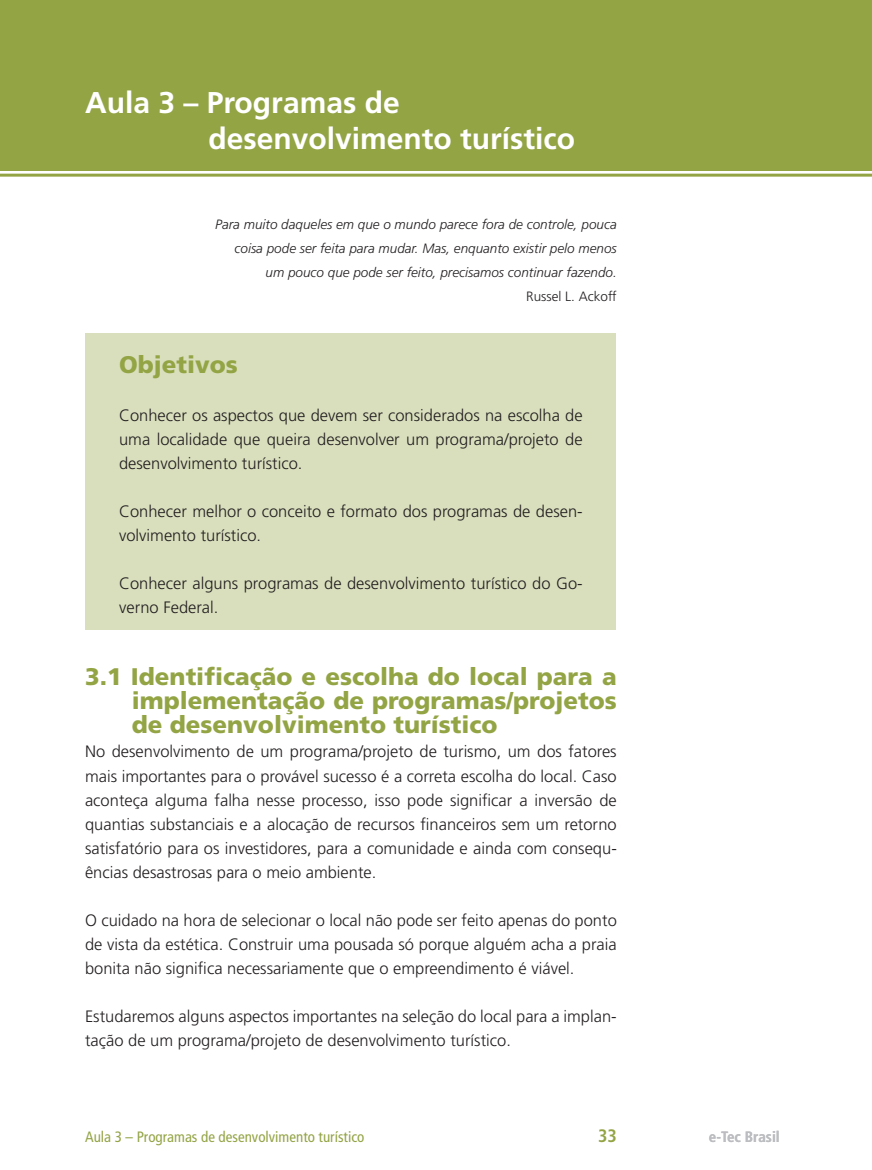
<style>
.page{position:relative;width:872px;height:1170px;background:#fff}
.page>*{position:absolute;margin:0;border:0;box-sizing:border-box;transform-origin:0 0}
.t1{font:700 30px/36px "Frutiger LT Std";color:#fff}
.t2{font:900 24px/24px "Frutiger LT Std";color:#93a445;text-align:justify}
.t3{font:700 condensed 18px "Frutiger LT Std";color:#93a445}
.t4{font:300 16.5px/24px "Frutiger LT Std";color:#231f20;text-align:justify}
.t5{font:condensed 15px "Frutiger LT Std";color:#93a445}
.t6{font:700 condensed 15px "Frutiger LT Std";color:#bcbdc0}
.t7{font:italic 300 13.5px/24px "Frutiger LT Std";color:#231f20;text-align:right}
.s1{font-style:normal}
</style>
<div class="page">
<div style="left:0;top:0;width:872px;height:171px;background:#93a445"></div>
<hr style="left:0;top:174px;width:872px;height:3px;background:#93a445">
<div style="left:86px;top:333px;width:530px;height:296px;background:#d9dfbd"></div>
<p class="t1" style="left:208px;top:85px;width:368px;text-indent:-123px">Aula 3 – Programas de desenvolvimento turístico</p>
<p class="t7" style="left:215px;top:213px;width:403px">Para muito daqueles em que o mundo parece fora de controle, pouca coisa pode ser feita para mudar. Mas, enquanto existir pelo menos um pouco que pode ser feito, precisamos continuar fazendo.<br><span class="s1">Russel L. Ackoff</span></p>
<p class="t2" style="left:119px;top:353px;width:120px">Objetivos</p>
<p class="t4" style="left:119px;top:404px;width:465px">Conhecer os aspectos que devem ser considerados na escolha de uma localidade que queira desenvolver um programa/projeto de desenvolvimento turístico.</p>
<p class="t4" style="left:119px;top:500px;width:465px">Conhecer melhor o conceito e formato dos programas de desen&shy;volvimento turístico.</p>
<p class="t4" style="left:119px;top:572px;width:465px">Conhecer alguns programas de desenvolvimento turístico do Go&shy;verno Federal.</p>
<p class="t2" style="left:132px;top:665px;width:486px;text-indent:-47px">3.1 Identificação e escolha do local para a implementação de programas/projetos de desenvolvimento turístico</p>
<p class="t4" style="left:85px;top:740px;width:533px">No desenvolvimento de um programa/projeto de turismo, um dos fatores mais importantes para o provável sucesso é a correta escolha do local. Caso aconteça alguma falha nesse processo, isso pode significar a inversão de quantias substanciais e a alocação de recursos financeiros sem um retorno satisfatório para os investidores, para a comunidade e ainda com consequ&shy;ências desastrosas para o meio ambiente.</p>
<p class="t4" style="left:85px;top:908px;width:533px">O cuidado na hora de selecionar o local não pode ser feito apenas do ponto de vista da estética. Construir uma pousada só porque alguém acha a praia bonita não significa necessariamente que o empreendimento é viável.</p>
<p class="t4" style="left:85px;top:1004px;width:533px">Estudaremos alguns aspectos importantes na seleção do local para a implan&shy;tação de um programa/projeto de desenvolvimento turístico.</p>
<p class="t5" style="left:85px;top:1127px;width:281px">Aula 3 – Programas de desenvolvimento turístico</p>
<p class="t3" style="left:598px;top:1124px;width:20px">33</p>
<p class="t6" style="left:709px;top:1127px;width:72px">e-Tec Brasil</p>
</div>
